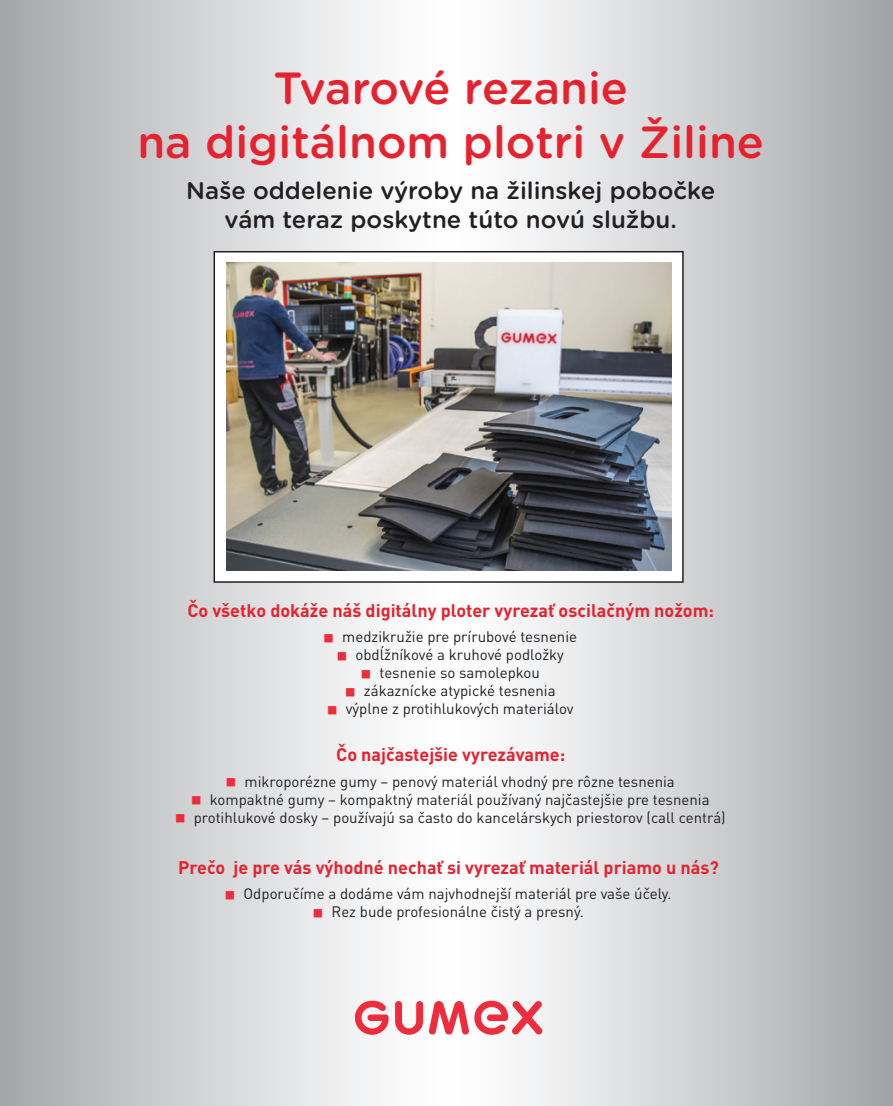
<style>
.page{position:relative;width:893px;height:1106px;background:#fff}
.page>*{position:absolute;margin:0;border:0;box-sizing:border-box;transform-origin:0 0}
.t1{font:500 45px/54px "Gotham Rounded";color:#e6222f;text-align:center}
.t2{font:500 24px/28.8px "Gotham Rounded";color:#231f20;text-align:center}
.t3{font:700 18px "DIN Pro";color:#e6222f}
.t4{font:15px "DIN Pro";color:#231f20}
.s1{color:#ee2c3b}
</style>
<div class="page">
<div style="left:0;top:0;width:450px;height:1106px;background:linear-gradient(to right,#a8a9ad,#fff)"></div>
<div style="left:449px;top:0;width:444px;height:1106px;background:linear-gradient(to right,#fff,#a5a6aa)"></div>
<svg style="left:214px;top:251px;width:470px;height:332px"></svg>
<svg style="left:395px;top:1001px;width:28px;height:33px"></svg>
<svg style="left:353px;top:1000px;width:36px;height:34px"></svg>
<svg style="left:429px;top:1000px;width:114px;height:34px"></svg>
<img style="left:226px;top:262px;width:445px;height:308px">
<h1 class="t1" style="left:137px;top:59px;width:628px">Tvarové rezanie<br>na digitálnom plotri v Žiline</h1>
<h2 class="t2" style="left:186px;top:175px;width:530px">Naše oddelenie výroby na žilinskej pobočke vám teraz poskytne túto novú službu.</h2>
<p class="t3" style="left:187px;top:598px;width:528px">Čo všetko dokáže náš digitálny ploter vyrezať oscilačným nožom:</p>
<p class="t4" style="left:324px;top:626px;width:254px"><span class="s1">■</span> medzikružie pre prírubové tesnenie</p>
<p class="t4" style="left:337px;top:644px;width:228px"><span class="s1">■</span> obdĺžníkové a kruhové podložky</p>
<p class="t4" style="left:362px;top:662px;width:180px"><span class="s1">■</span> tesnenie so samolepkou</p>
<p class="t4" style="left:346px;top:680px;width:211px"><span class="s1">■</span> zákaznícke atypické tesnenia</p>
<p class="t4" style="left:328px;top:698px;width:247px"><span class="s1">■</span> výplne z protihlukových materiálov</p>
<p class="t3" style="left:336px;top:742px;width:231px">Čo najčastejšie vyrezávame:</p>
<p class="t4" style="left:227px;top:771px;width:450px"><span class="s1">■</span> mikroporézne gumy – penový materiál vhodný pre rôzne tesnenia</p>
<p class="t4" style="left:192px;top:789px;width:519px"><span class="s1">■</span> kompaktné gumy – kompaktný materiál používaný najčastejšie pre tesnenia</p>
<p class="t4" style="left:176px;top:807px;width:551px"><span class="s1">■</span> protihlukové dosky – používajú sa často do kancelárskych priestorov (call centrá)</p>
<p class="t3" style="left:178px;top:855px;width:542px">Prečo je pre vás výhodné nechať si vyrezať materiál priamo u nás?</p>
<p class="t4" style="left:226px;top:883px;width:448px"><span class="s1">■</span> Odporučíme a dodáme vám najvhodnejší materiál pre vaše účely.</p>
<p class="t4" style="left:313px;top:901px;width:272px"><span class="s1">■</span> Rez bude profesionálne čistý a presný.</p>
</div>
